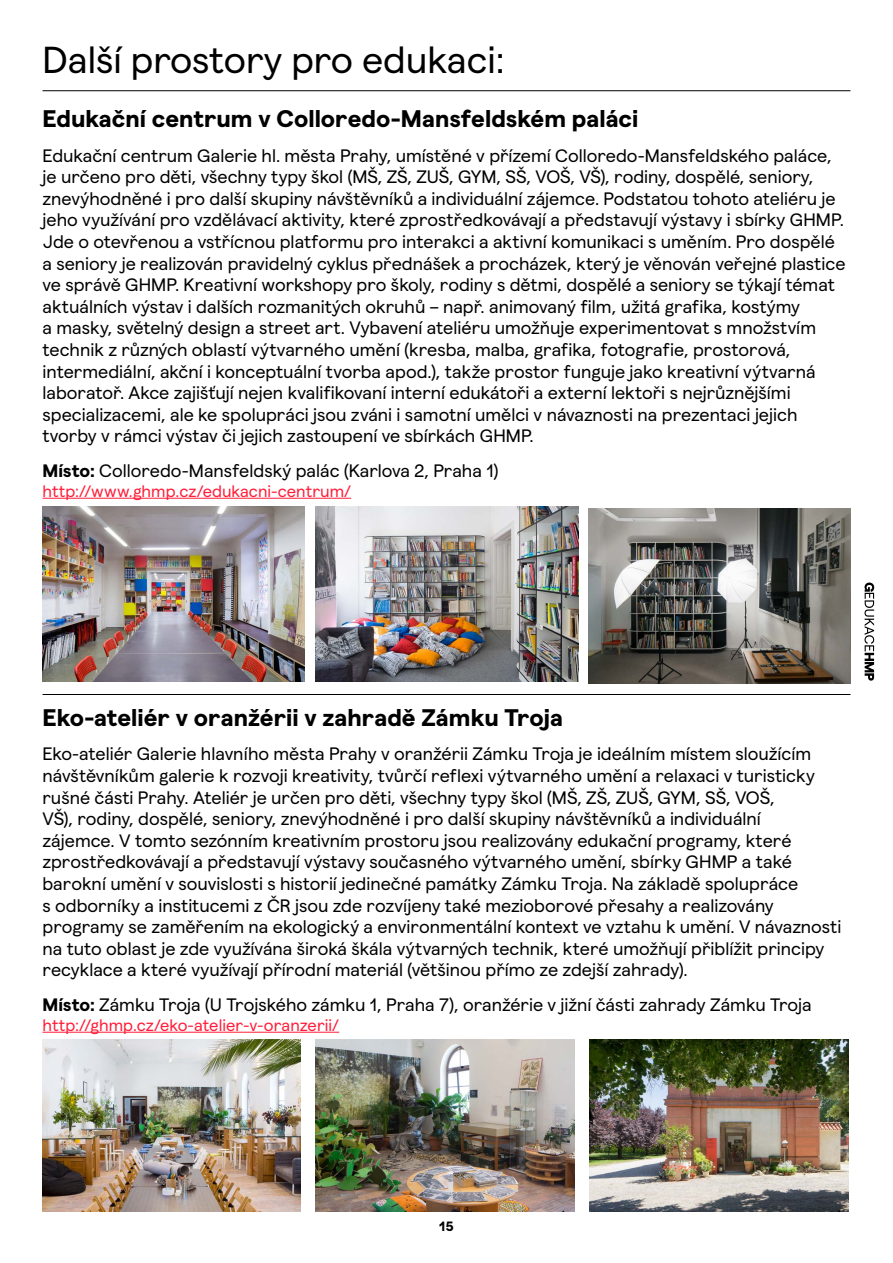
<style>
.page{position:relative;width:893px;height:1263px;background:#fff}
.page>*{position:absolute;margin:0;border:0;box-sizing:border-box;transform-origin:0 0}
.t1{font:37.5px "Magger";color:#000}
.t2{font:700 24px "Magger";color:#000}
.t3{font:18px/21.6px "Magger";color:#000}
.t4{font:16.5px "Magger";letter-spacing:.005em;color:#ff1d39}
.t5{font:700 13.5px "Magger";color:#000}
.s1{font-weight:700}
</style>
<div class="page">
<svg style="left:864px;top:582px;width:10px;height:99px"></svg>
<hr style="left:43px;top:498px;width:179px;height:1px;background:#ff1d39">
<hr style="left:222px;top:498px;width:65px;height:1px;background:#ff1d39">
<hr style="left:287px;top:498px;width:33px;height:1px;background:#ff1d39">
<hr style="left:320px;top:498px;width:31px;height:1px;background:#ff1d39">
<img style="left:43px;top:507px;width:262px;height:175px">
<img style="left:316px;top:507px;width:262px;height:175px">
<img style="left:588px;top:508px;width:262px;height:175px">
<hr style="left:43px;top:90px;width:807px;height:1px;background:#000">
<hr style="left:43px;top:1032px;width:296px;height:1px;background:#ff1d39">
<hr style="left:43px;top:694px;width:807px;height:1px;background:#000">
<img style="left:43px;top:1040px;width:258px;height:172px">
<img style="left:316px;top:1040px;width:258px;height:172px">
<img style="left:590px;top:1040px;width:258px;height:172px">
<h1 class="t1" style="left:43px;top:32px;width:464px">Další prostory pro edukaci:</h1>
<h2 class="t2" style="left:43px;top:99px;width:597px">Edukační centrum v Colloredo-Mansfeldském paláci</h2>
<p class="t3" style="left:43px;top:143px;width:804px">Edukační centrum Galerie hl. města Prahy, umístěné v přízemí Colloredo-Mansfeldského paláce, je určeno pro děti, všechny typy škol (MŠ, ZŠ, ZUŠ, GYM, SŠ, VOŠ, VŠ), rodiny, dospělé, seniory, znevýhodněné i pro další skupiny návštěvníků a individuální zájemce. Podstatou tohoto ateliéru je jeho využívání pro vzdělávací aktivity, které zprostředkovávají a představují výstavy i sbírky GHMP.<br>Jde o otevřenou a vstřícnou platformu pro interakci a aktivní komunikaci s uměním. Pro dospělé a seniory je realizován pravidelný cyklus přednášek a procházek, který je věnován veřejné plastice ve správě GHMP. Kreativní workshopy pro školy, rodiny s dětmi, dospělé a seniory se týkají témat aktuálních výstav i dalších rozmanitých okruhů – např. animovaný film, užitá grafika, kostýmy<br>a masky, světelný design a street art. Vybavení ateliéru umožňuje experimentovat s množstvím technik z různých oblastí výtvarného umění (kresba, malba, grafika, fotografie, prostorová, intermediální, akční i konceptuální tvorba apod.), takže prostor funguje jako kreativní výtvarná laboratoř. Akce zajišťují nejen kvalifikovaní interní edukátoři a externí lektoři s nejrůznějšími specializacemi, ale ke spolupráci jsou zváni i samotní umělci v návaznosti na prezentaci jejich tvorby v rámci výstav či jejich zastoupení ve sbírkách GHMP.</p>
<p class="t3" style="left:43px;top:458px;width:457px"><span class="s1">Místo:</span> Colloredo-Mansfeldský palác (Karlova 2, Praha 1)</p>
<p class="t4" style="left:43px;top:479px;width:310px">http://www.ghmp.cz/edukacni-centrum/</p>
<h2 class="t2" style="left:43px;top:698px;width:522px">Eko-ateliér v oranžérii v zahradě Zámku Troja</h2>
<p class="t3" style="left:43px;top:742px;width:800px">Eko-ateliér Galerie hlavního města Prahy v oranžérii Zámku Troja je ideálním místem sloužícím návštěvníkům galerie k rozvoji kreativity, tvůrčí reflexi výtvarného umění a relaxaci v turisticky rušné části Prahy. Ateliér je určen pro děti, všechny typy škol (MŠ, ZŠ, ZUŠ, GYM, SŠ, VOŠ,<br>VŠ), rodiny, dospělé, seniory, znevýhodněné i pro další skupiny návštěvníků a individuální<br>zájemce. V tomto sezónním kreativním prostoru jsou realizovány edukační programy, které zprostředkovávají a představují výstavy současného výtvarného umění, sbírky GHMP a také barokní umění v souvislosti s historií jedinečné památky Zámku Troja. Na základě spolupráce<br>s odborníky a institucemi z ČR jsou zde rozvíjeny také mezioborové přesahy a realizovány programy se zaměřením na ekologický a environmentální kontext ve vztahu k umění. V návaznosti na tuto oblast je zde využívána široká škála výtvarných technik, které umožňují přiblížit principy recyklace a které využívají přírodní materiál (většinou přímo ze zdejší zahrady).</p>
<p class="t3" style="left:43px;top:992px;width:771px"><span class="s1">Místo:</span> Zámku Troja (U Trojského zámku 1, Praha 7), oranžérie v jižní části zahrady Zámku Troja</p>
<p class="t4" style="left:43px;top:1013px;width:298px">http://ghmp.cz/eko-atelier-v-oranzerii/</p>
<p class="t5" style="left:439px;top:1216px;width:16px">15</p>
</div>
